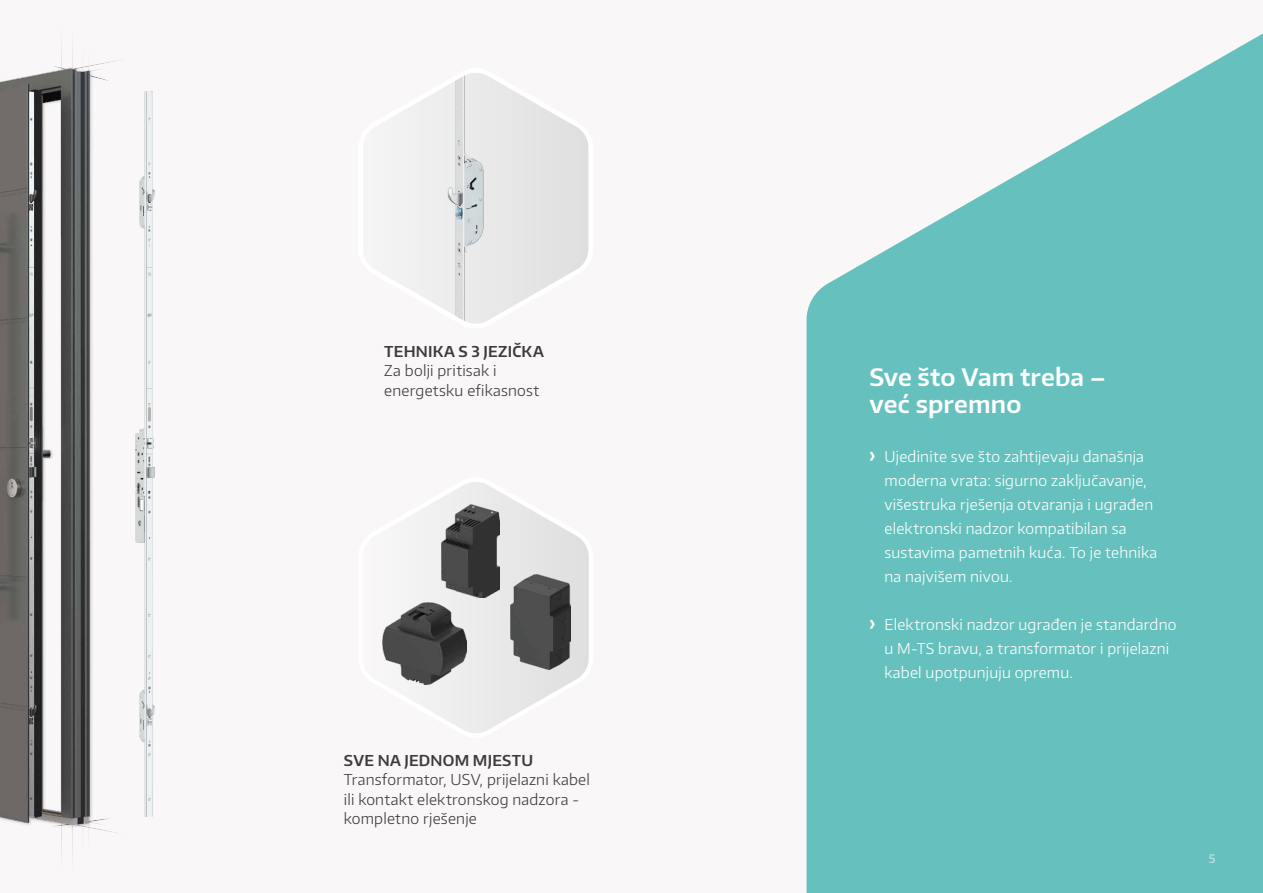
<style>
.page{position:relative;width:1263px;height:893px;background:#f9f7f7}
.page>*{position:absolute;margin:0;border:0;box-sizing:border-box;transform-origin:0 0}
.t1{font:600 24px/27px "Encode Sans Normal";letter-spacing:.005em;color:#fff}
.t2{font:300 15px/24px "Encode Sans Normal";letter-spacing:.015em;color:#fff}
.t3{font:300 15px/19.5px "Encode Sans Normal";letter-spacing:.015em;color:#3c3c3b}
.t4{font:600 15px "Encode Sans Normal";letter-spacing:.015em;color:#3c3c3b}
.t5{font:600 12px "Encode Sans Normal";color:#fff}
</style>
<div class="page">
<svg style="left:61px;top:47px;width:58px;height:34px"></svg>
<svg style="left:61px;top:818px;width:55px;height:28px"></svg>
<svg style="left:806px;top:33px;width:457px;height:860px;fill:#66c1be"></svg>
<svg style="left:439px;top:73px;width:149px;height:250px"></svg>
<svg style="left:423px;top:482px;width:166px;height:251px"></svg>
<div style="left:0;top:66px;width:94px;height:763px;background:#000;opacity:.2"></div>
<img style="left:0;top:68px;width:90px;height:757px">
<img style="left:135px;top:91px;width:19px;height:725px">
<img style="left:382px;top:602px;width:84px;height:82px">
<img style="left:441px;top:504px;width:59px;height:93px">
<img style="left:510px;top:575px;width:60px;height:94px">
<svg style="left:870px;top:452px;width:5px;height:9px"></svg>
<svg style="left:870px;top:620px;width:5px;height:9px"></svg>
<p class="t4" style="left:384px;top:341px;width:161px">TEHNIKA S 3 JEZIČKA</p>
<p class="t3" style="left:384px;top:360px;width:156px">Za bolji pritisak i energetsku efikasnost</p>
<p class="t4" style="left:344px;top:750px;width:191px">SVE NA JEDNOM MJESTU</p>
<p class="t3" style="left:344px;top:770px;width:247px">Transformator, USV, prijelazni kabel ili kontakt elektronskog nadzora - kompletno rješenje</p>
<h1 class="t1" style="left:870px;top:363px;width:237px">Sve što Vam treba – već spremno</h1>
<p class="t2" style="left:884px;top:444px;width:274px">Ujedinite sve što zahtijevaju današnja moderna vrata: sigurno zaključavanje, višestruka rješenja otvaranja i ugrađen elektronski nadzor kompatibilan sa sustavima pametnih kuća. To je tehnika na najvišem nivou.</p>
<p class="t2" style="left:884px;top:612px;width:293px">Elektronski nadzor ugrađen je standardno u M-TS bravu, a transformator i prijelazni kabel upotpunjuju opremu.</p>
<p class="t5" style="left:1208px;top:850px;width:8px">5</p>
</div>
